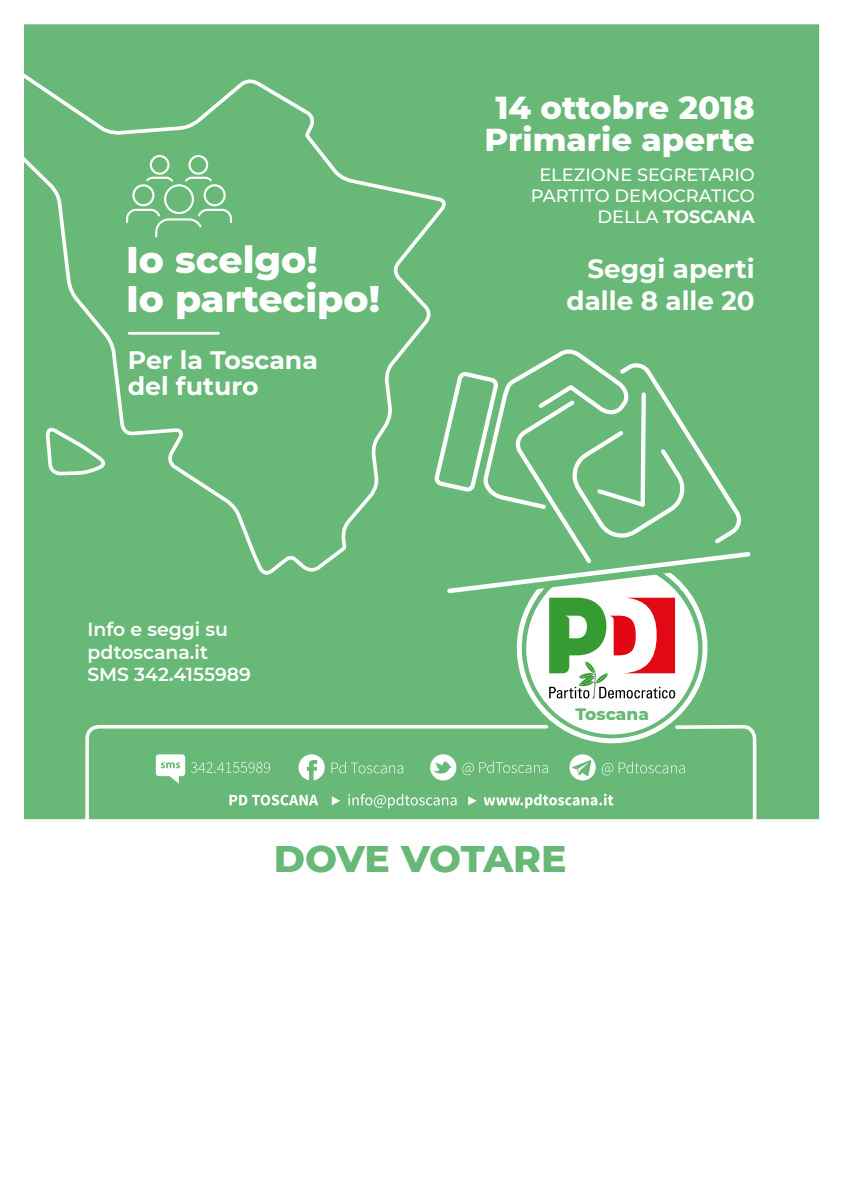
<style>
.page{position:relative;width:844px;height:1191px;background:#fff}
.page>*{position:absolute;margin:0;border:0;box-sizing:border-box;transform-origin:0 0}
.t1{font:800 37.8px/38.9px "Montserrat";color:#fff}
.t2{font:800 37.8px "Montserrat";letter-spacing:-.01em;color:#68b977}
.t3{font:800 32.38px/32.4px "Montserrat";color:#fff;text-align:center}
.t4{font:700 26.25px/31.5px "Montserrat";color:#fff;text-align:right}
.t5{font:700 25.2px/26.1px "Montserrat";color:#fff}
.t6{font:600 18.9px/22.6px "Montserrat";color:#fff}
.t7{font:500 17.85px/21.3px "Montserrat";color:#fff;text-align:right}
.t8{font:800 16.97px "Montserrat";color:#68b977}
.s1{font-weight:700}
</style>
<div class="page">
<div style="left:24px;top:24px;width:795px;height:795px;background:#68b977"></div>
<div style="left:24px;top:40px;width:424px;height:545px;background:#68b977"></div>
<svg style="left:126px;top:155px;width:106px;height:82px;background:#7bc188"></svg>
<div style="left:85px;top:725px;width:671px;height:136px;border:4px solid #fff;border-radius:12px"></div>
<svg style="left:434px;top:349px;width:316px;height:397px"></svg>
<svg style="left:229px;top:793px;width:384px;height:15px;background:#8eca99"></svg>
<svg style="left:601px;top:761px;width:83px;height:14px"></svg>
<svg style="left:569px;top:754px;width:26px;height:26px"></svg>
<svg style="left:462px;top:761px;width:85px;height:14px"></svg>
<svg style="left:430px;top:754px;width:26px;height:26px"></svg>
<svg style="left:331px;top:761px;width:72px;height:12px"></svg>
<svg style="left:298px;top:754px;width:26px;height:26px"></svg>
<svg style="left:156px;top:754px;width:29px;height:29px"></svg>
<svg style="left:191px;top:762px;width:79px;height:11px"></svg>
<svg style="left:44px;top:349px;width:63px;height:128px;background:#72be80"></svg>
<hr style="left:129px;top:332px;width:89px;height:3px;background:#fff">
<h1 class="t1" style="left:126px;top:238px;width:256px">Io scelgo!<br>Io partecipo!</h1>
<h3 class="t5" style="left:128px;top:345px;width:191px">Per la Toscana del futuro</h3>
<p class="t6" style="left:87px;top:617px;width:165px">Info e seggi su pdtoscana.it<br>SMS 342.4155989</p>
<h2 class="t3" style="left:484px;top:89px;width:271px">14 ottobre 2018<br>Primarie aperte</h2>
<p class="t7" style="left:530px;top:163px;width:225px">ELEZIONE SEGRETARIO<br>PARTITO DEMOCRATICO<br>DELLA <span class="s1">TOSCANA</span></p>
<h3 class="t4" style="left:566px;top:252px;width:190px">Seggi aperti dalle 8 alle 20</h3>
<p class="t8" style="left:575px;top:701px;width:75px">Toscana</p>
<h1 class="t2" style="left:274px;top:830px;width:294px">DOVE VOTARE</h1>
</div>
